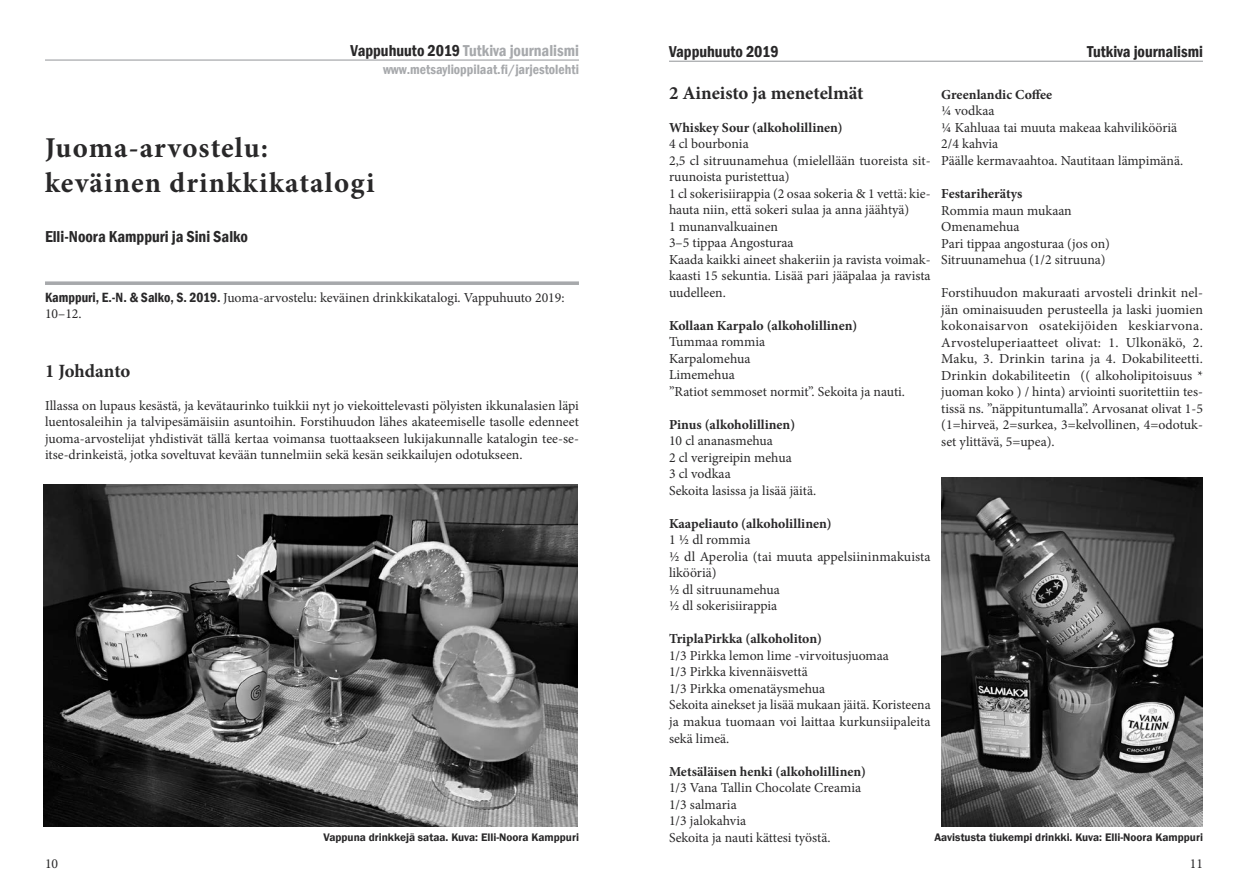
<style>
.page{position:relative;width:1248px;height:886px;background:#fff}
.page>*{position:absolute;margin:0;border:0;box-sizing:border-box;transform-origin:0 0}
.t1{font:700 28.75px/34.5px "Minion Pro";letter-spacing:.04em;color:#292829}
.t2{font:700 18.75px "Minion Pro";letter-spacing:-.005em;color:#292829}
.t3{font:600 condensed 16.25px "Franklin Gothic";color:#292829}
.t4{font:600 condensed 16.25px "Franklin Gothic";color:#a7a9ac}
.t5{font:13.75px/16.5px "Minion Pro";color:#292829}
.t6{font:700 13.75px "Minion Pro";color:#292829}
.t7{font:600 condensed 13.75px "Franklin Gothic";color:#a7a9ac}
.t8{font:600 11.25px "Franklin Gothic";color:#292829}
.s1{color:#292829}
.s2{font-family:"Franklin Gothic";font-weight:600;font-stretch:condensed}
</style>
<div class="page">
<hr style="left:45px;top:59px;width:534px;height:2px;background:#a7a9ac">
<svg style="left:45px;top:281px;width:534px;height:4px;background:#b0b2b5"></svg>
<img style="left:44px;top:485px;width:534px;height:341px">
<hr style="left:669px;top:61px;width:533px;height:1px;background:#a7a9ac">
<img style="left:941px;top:478px;width:261px;height:348px">
<p class="t4" style="left:350px;top:39px;width:230px"><span class="s1">Vappuhuuto 2019</span> Tutkiva journalismi</p>
<p class="t7" style="left:383px;top:60px;width:197px">www.metsaylioppilaat.fi/jarjestolehti</p>
<h1 class="t1" style="left:45px;top:130px;width:331px">Juoma-arvostelu: keväinen drinkkikatalogi</h1>
<p class="t3" style="left:45px;top:226px;width:204px">Elli-Noora Kamppuri ja Sini Salko</p>
<p class="t5" style="left:45px;top:289px;width:521px"><span class="s2">Kamppuri, E.-N. &amp; Salko, S. 2019.</span> Juoma-arvostelu: keväinen drinkkikatalogi. Vappuhuuto 2019:<br>10–12.</p>
<h2 class="t2" style="left:45px;top:358px;width:87px">1 Johdanto</h2>
<p class="t5" style="left:45px;top:397px;width:535px;text-align:justify">Illassa on lupaus kesästä, ja kevätaurinko tuikkii nyt jo viekoittelevasti pölyisten ikkunalasien läpi luentosaleihin ja talvipesämäisiin asuntoihin. Forstihuudon lähes akateemiselle tasolle edenneet juoma-arvostelijat yhdistivät tällä kertaa voimansa tuottaakseen lukijakunnalle katalogin tee-se&shy;itse-drinkeistä, jotka soveltuvat kevään tunnelmiin sekä kesän seikkailujen odotukseen.</p>
<p class="t8" style="left:323px;top:830px;width:257px">Vappuna drinkkejä sataa. Kuva: Elli-Noora Kamppuri</p>
<p class="t3" style="left:669px;top:40px;width:111px">Vappuhuuto 2019</p>
<p class="t3" style="left:1087px;top:40px;width:117px">Tutkiva journalismi</p>
<h2 class="t2" style="left:669px;top:80px;width:196px">2 Aineisto ja menetelmät</h2>
<p class="t6" style="left:669px;top:118px;width:175px">Whiskey Sour (alkoholillinen)</p>
<p class="t5" style="left:669px;top:136px;width:263px">4 cl bourbonia<br>2,5 cl sitruunamehua (mielellään tuoreista sit&shy;ruunoista puristettua)<br>1 cl sokerisiirappia (2 osaa sokeria &amp; 1 vettä: kie&shy;hauta niin, että sokeri sulaa ja anna jäähtyä)<br>1 munanvalkuainen<br>3–5 tippaa Angosturaa<br>Kaada kaikki aineet shakeriin ja ravista voimak&shy;kaasti 15 sekuntia. Lisää pari jääpalaa ja ravista uudelleen.</p>
<p class="t6" style="left:669px;top:316px;width:190px">Kollaan Karpalo (alkoholillinen)</p>
<p class="t5" style="left:669px;top:334px;width:237px">Tummaa rommia<br>Karpalomehua<br>Limemehua<br>”Ratiot semmoset normit”. Sekoita ja nauti.</p>
<p class="t6" style="left:669px;top:415px;width:128px">Pinus (alkoholillinen)</p>
<p class="t5" style="left:669px;top:433px;width:149px">10 cl ananasmehua<br>2 cl verigreipin mehua<br>3 cl vodkaa<br>Sekoita lasissa ja lisää jäitä.</p>
<p class="t6" style="left:669px;top:514px;width:164px">Kaapeliauto (alkoholillinen)</p>
<p class="t5" style="left:669px;top:532px;width:263px">1 ½ dl rommia<br>½ dl Aperolia (tai muuta appelsiininmakuista likööriä)<br>½ dl sitruunamehua<br>½ dl sokerisiirappia</p>
<p class="t6" style="left:669px;top:629px;width:154px">TriplaPirkka (alkoholiton)</p>
<p class="t5" style="left:669px;top:647px;width:263px">1/3 Pirkka lemon lime -virvoitusjuomaa<br>1/3 Pirkka kivennäisvettä<br>1/3 Pirkka omenatäysmehua<br>Sekoita ainekset ja lisää mukaan jäitä. Koristeena ja makua tuomaan voi laittaa kurkunsiipaleita sekä limeä.</p>
<p class="t6" style="left:669px;top:761px;width:198px">Metsäläisen henki (alkoholillinen)</p>
<p class="t5" style="left:669px;top:779px;width:194px">1/3 Vana Tallin Chocolate Creamia<br>1/3 salmaria<br>1/3 jalokahvia<br>Sekoita ja nauti kättesi työstä.</p>
<p class="t6" style="left:941px;top:85px;width:112px">Greenlandic Coffee</p>
<p class="t5" style="left:941px;top:103px;width:243px">¼ vodkaa<br>¼ Kahluaa tai muuta makeaa kahvilikööriä<br>2/4 kahvia<br>Päälle kermavaahtoa. Nautitaan lämpimänä.</p>
<p class="t6" style="left:941px;top:184px;width:82px">Festariherätys</p>
<p class="t5" style="left:941px;top:202px;width:170px">Rommia maun mukaan<br>Omenamehua<br>Pari tippaa angosturaa (jos on)<br>Sitruunamehua (1/2 sitruuna)</p>
<p class="t5" style="left:941px;top:284px;width:263px;text-align:justify">Forstihuudon makuraati arvosteli drinkit nel&shy;jän ominaisuuden perusteella ja laski juomien kokonaisarvon osatekijöiden keskiarvona.<br>Arvosteluperiaatteet olivat: 1. Ulkonäkö, 2.<br>Maku, 3. Drinkin tarina ja 4. Dokabiliteetti.<br>Drinkin dokabiliteetin (( alkoholipitoisuus * juoman koko ) / hinta) arviointi suoritettiin tes&shy;tissä ns. ”näppituntumalla”. Arvosanat olivat 1-5 (1=hirveä, 2=surkea, 3=kelvollinen, 4=odotuk&shy;set ylittävä, 5=upea).</p>
<p class="t8" style="left:934px;top:830px;width:270px">Aavistusta tiukempi drinkki. Kuva: Elli-Noora Kamppuri</p>
<p class="t5" style="left:45px;top:856px;width:15px">10</p>
<p class="t5" style="left:1189px;top:856px;width:15px">11</p>
</div>
